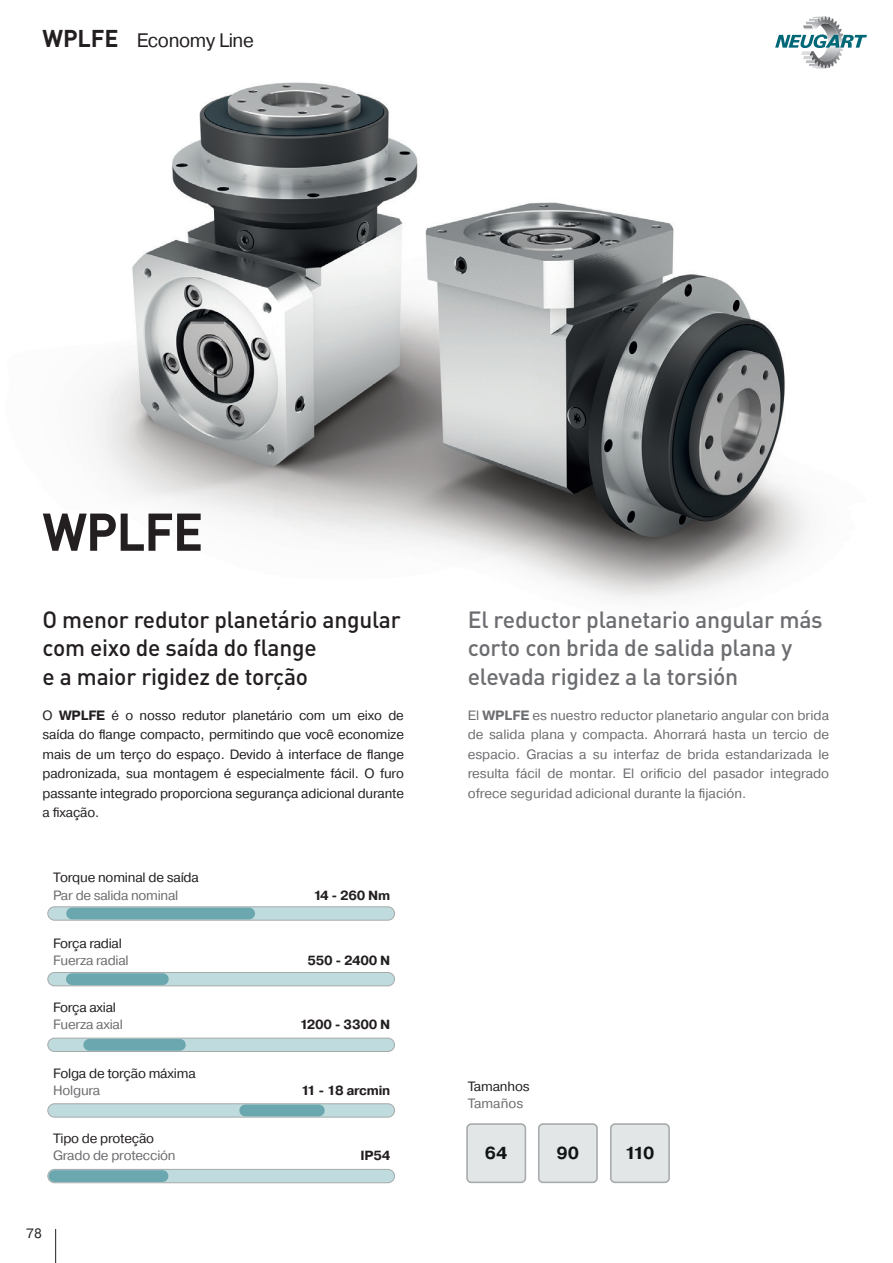
<style>
.page{position:relative;width:893px;height:1263px;background:#fff}
.page>*{position:absolute;margin:0;border:0;box-sizing:border-box;transform-origin:0 0}
._01Headline{font:700 52.2px "DIN Pro";letter-spacing:-.02em;color:#231f20;scale:.96 1}
._02Sub_Headline{font:500 23.25px/28.5px "DIN Pro";letter-spacing:-.01em;color:#6c6d70}
._02Sub_Headline-2{font:500 23.25px/28.5px "DIN Pro";letter-spacing:-.01em;color:#231f20}
.t1{font:19.5px "Pragmatica";letter-spacing:-.02em;color:#231f20}
.t2{font:700 17.4px "Pragmatica";letter-spacing:-.04em;color:#111416}
.Tabellenwerte{font:13.5px/19.5px "Pragmatica";letter-spacing:-.015em;color:#231f20;text-align:justify}
.Tabellenwerte-2{font:13.5px/19.5px "Pragmatica";letter-spacing:-.015em;color:#6c6d70;text-align:justify}
.t3{font:700 13.2px "Pragmatica";letter-spacing:-.015em;color:#231f20}
.s1{font-family:"DIN Pro";font-weight:700;font-size:24px}
.s2{font-weight:700}
</style>
<div class="page">
<svg style="left:775px;top:16px;width:92px;height:53px"></svg>
<hr style="left:55px;top:1229px;width:1px;height:34px;background:#231f20">
<img style="left:94px;top:82px;width:715px;height:517px">
<div style="left:48px;top:972px;width:347px;height:14px;background:#bfdbde;border-radius:7px"></div>
<div style="left:47px;top:972px;width:348px;height:14px;border:1px solid #a6aaaa;border-radius:7px"></div>
<div style="left:48px;top:907px;width:347px;height:13px;background:#bfdbde;border-radius:7px"></div>
<div style="left:47px;top:906px;width:348px;height:14px;border:1px solid #a6aaaa;border-radius:7px"></div>
<div style="left:48px;top:1038px;width:347px;height:13px;background:#bfdbde;border-radius:7px"></div>
<div style="left:47px;top:1038px;width:348px;height:14px;border:1px solid #a6aaaa;border-radius:7px"></div>
<div style="left:48px;top:1104px;width:347px;height:13px;background:#bfdbde;border-radius:7px"></div>
<div style="left:47px;top:1103px;width:348px;height:14px;border:1px solid #a6aaaa;border-radius:7px"></div>
<div style="left:48px;top:1169px;width:347px;height:14px;background:#bfdbde;border-radius:7px"></div>
<div style="left:47px;top:1169px;width:348px;height:14px;border:1px solid #a6aaaa;border-radius:7px"></div>
<div style="left:72px;top:973px;width:91px;height:12px;background:#6ba7af"></div>
<div style="left:89px;top:1039px;width:91px;height:12px;background:#6ba7af"></div>
<div style="left:245px;top:1104px;width:74px;height:12px;background:#6ba7af"></div>
<div style="left:54px;top:1170px;width:109px;height:12px;background:#6ba7af"></div>
<div style="left:72px;top:907px;width:177px;height:12px;background:#6ba7af"></div>
<div style="left:467px;top:1124px;width:58px;height:58px;background:#e3e6e6;border-radius:4px"></div>
<div style="left:466px;top:1123px;width:60px;height:60px;border:2px solid #a6aaaa;border-radius:4px"></div>
<div style="left:539px;top:1124px;width:58px;height:58px;background:#e3e6e6;border-radius:4px"></div>
<div style="left:538px;top:1123px;width:60px;height:60px;border:2px solid #a6aaaa;border-radius:4px"></div>
<div style="left:611px;top:1124px;width:58px;height:58px;background:#e3e6e6;border-radius:4px"></div>
<div style="left:610px;top:1123px;width:60px;height:60px;border:2px solid #a6aaaa;border-radius:4px"></div>
<p class="t1" style="left:43px;top:28px;width:213px"><span class="s1">WPLFE</span> Economy Line</p>
<p class="_01Headline" style="left:43px;top:491px;width:169px">WPLFE</p>
<p class="_02Sub_Headline-2" style="left:43px;top:603px;width:360px">O menor redutor planetário angular com eixo de saída do flange<br>e a maior rigidez de torção</p>
<p class="_02Sub_Headline" style="left:468px;top:603px;width:357px">El reductor planetario angular más corto con brida de salida plana y elevada rigidez a la torsión</p>
<p class="Tabellenwerte" style="left:43px;top:705px;width:363px">O <span class="s2">WPLFE</span> é o nosso redutor planetário com um eixo de saída do flange compacto, permitindo que você economize mais de um terço do espaço. Devido à interface de flange padronizada, sua montagem é especialmente fácil. O furo passante integrado proporciona segurança adicional durante a fixação.</p>
<p class="Tabellenwerte-2" style="left:468px;top:705px;width:363px">El <span class="s2">WPLFE</span> es nuestro reductor planetario angular con brida de salida plana y compacta. Ahorrará hasta un tercio de espacio. Gracias a su interfaz de brida estandarizada le resulta fácil de montar. El orificio del pasador integrado ofrece seguridad adicional durante la fijación.</p>
<p class="Tabellenwerte" style="left:53px;top:868px;width:147px">Torque nominal de saída</p>
<p class="Tabellenwerte-2" style="left:53px;top:885px;width:127px">Par de salida nominal</p>
<p class="Tabellenwerte" style="left:53px;top:933px;width:70px">Força radial</p>
<p class="Tabellenwerte-2" style="left:53px;top:950px;width:77px">Fuerza radial</p>
<p class="Tabellenwerte" style="left:53px;top:998px;width:64px">Força axial</p>
<p class="Tabellenwerte-2" style="left:53px;top:1015px;width:71px">Fuerza axial</p>
<p class="Tabellenwerte" style="left:53px;top:1063px;width:144px">Folga de torção máxima</p>
<p class="Tabellenwerte-2" style="left:53px;top:1080px;width:49px">Holgura</p>
<p class="Tabellenwerte" style="left:53px;top:1129px;width:103px">Tipo de proteção</p>
<p class="Tabellenwerte-2" style="left:53px;top:1146px;width:124px">Grado de protección</p>
<p class="Tabellenwerte" style="left:26px;top:1224px;width:17px">78</p>
<p class="t3" style="left:313px;top:887px;width:78px">14 - 260 Nm</p>
<p class="t3" style="left:307px;top:952px;width:84px">550 - 2400 N</p>
<p class="t3" style="left:300px;top:1016px;width:92px">1200 - 3300 N</p>
<p class="t3" style="left:301px;top:1081px;width:91px">11 - 18 arcmin</p>
<p class="Tabellenwerte" style="left:468px;top:1077px;width:63px">Tamanhos</p>
<p class="Tabellenwerte-2" style="left:468px;top:1094px;width:57px">Tamaños</p>
<p class="t3" style="left:360px;top:1146px;width:31px">IP54</p>
<p class="t2" style="left:485px;top:1141px;width:24px">64</p>
<p class="t2" style="left:557px;top:1141px;width:24px">90</p>
<p class="t2" style="left:625px;top:1141px;width:31px">110</p>
</div>
